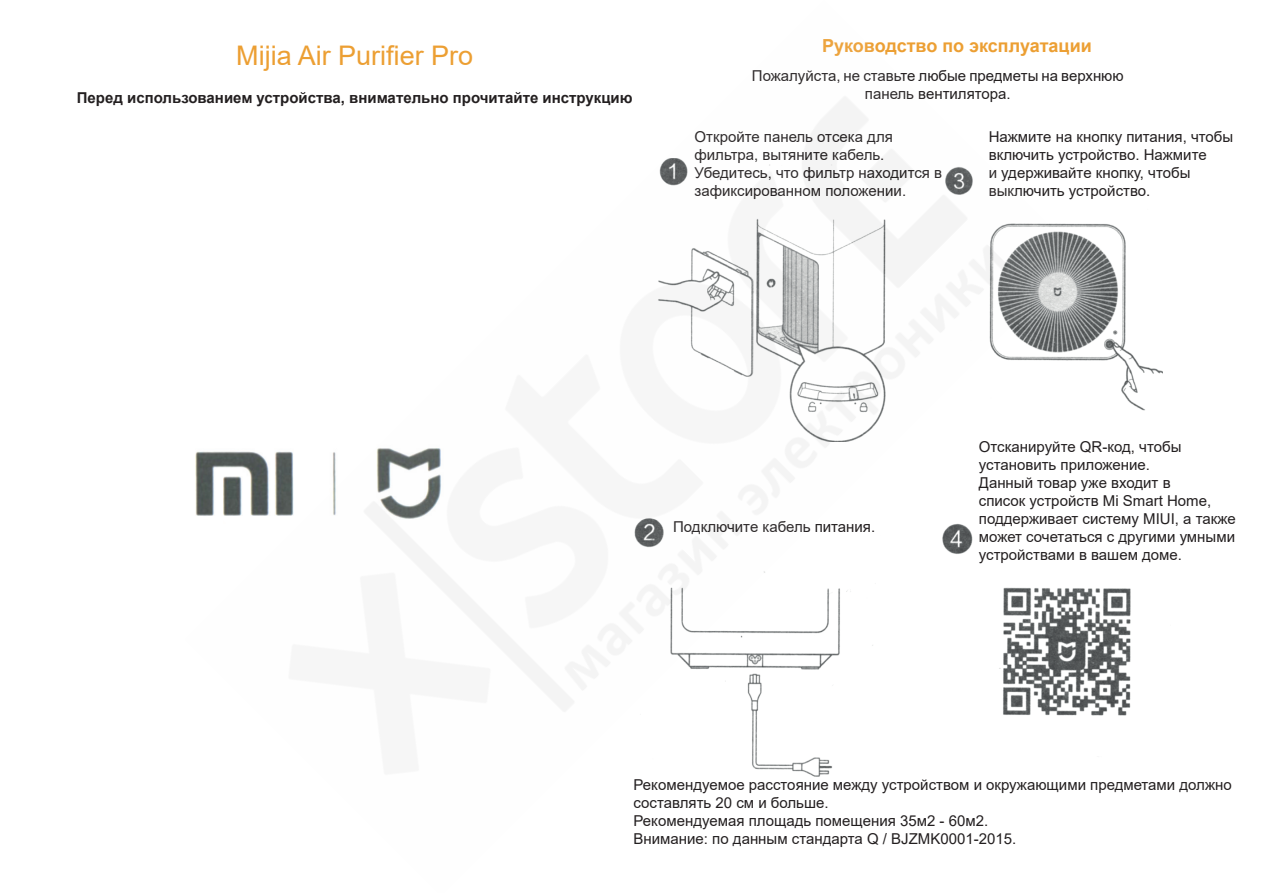
<style>
.page{position:relative;width:1263px;height:893px;background:#fff}
.page>*{position:absolute;margin:0;border:0;box-sizing:border-box;transform-origin:0 0}
.t1{font:27px "Arial";color:#ec9f33}
.t2{font:700 18px "Arial";color:#ec9f33}
.t3{font:15px/18px "Arial";color:#231f20}
.t4{font:700 15px "Arial";color:#231f20}
</style>
<div class="page">
<img style="left:1078px;top:223px;width:85px;height:188px">
<img style="left:1078px;top:588px;width:53px;height:128px">
<img style="left:195px;top:97px;width:883px;height:680px">
<h1 class="t1" style="left:236px;top:37px;width:239px">Mijia Air Purifier Pro</h1>
<p class="t4" style="left:77px;top:87px;width:557px">Перед использованием устройства, внимательно прочитайте инструкцию</p>
<p class="t2" style="left:822px;top:33px;width:271px">Руководство по эксплуатации</p>
<p class="t3" style="left:752px;top:67px;width:373px;text-align:center">Пожалуйста, не ставьте любые предметы на верхнюю панель вентилятора.</p>
<p class="t3" style="left:695px;top:127px;width:249px">Откройте панель отсека для фильтра, вытяните кабель.<br>Убедитесь, что фильтр находится в зафиксированном положении.</p>
<p class="t3" style="left:989px;top:127px;width:246px">Нажмите на кнопку питания, чтобы включить устройство. Нажмите<br>и удерживайте кнопку, чтобы выключить устройство.</p>
<p class="t3" style="left:673px;top:517px;width:204px">Подключите кабель питания.</p>
<p class="t3" style="left:979px;top:438px;width:258px">Отсканируйте QR-код, чтобы установить приложение.<br>Данный товар уже входит в<br>список устройств Mi Smart Homе, поддерживает систему MIUI, а также может сочетаться с другими умными устройствами в вашем доме.</p>
<p class="t3" style="left:634px;top:776px;width:599px">Рекомендуемое расстояние между устройством и окружающими предметами должно составлять 20 см и больше.<br>Рекомендуемая площадь помещения 35м2 - 60м2.<br>Внимание: по данным стандарта Q / BJZMK0001-2015.</p>
</div>
